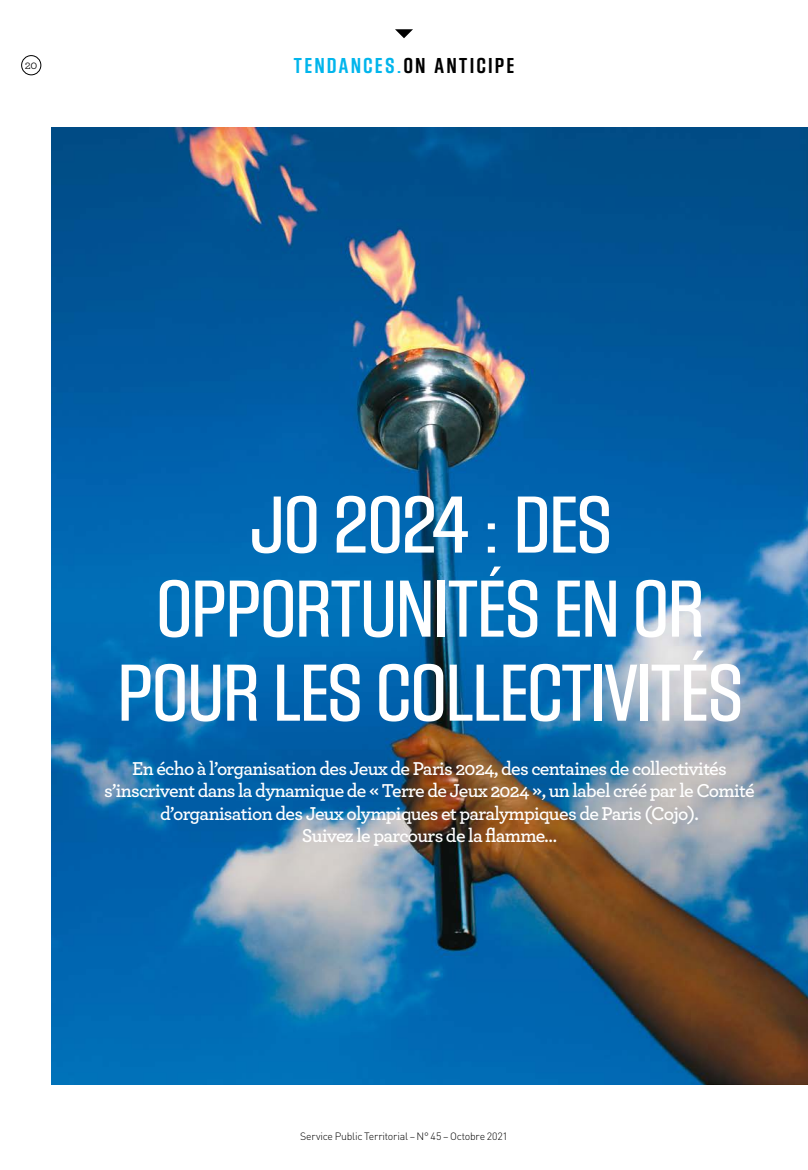
<style>
.page{position:relative;width:808px;height:1170px;background:#fff}
.page>*{position:absolute;margin:0;border:0;box-sizing:border-box;transform-origin:0 0}
.t1{font:84px/84px "Block Gothic Med Cond";letter-spacing:.005em;color:#fff;text-align:center}
.t2{font:22.5px "Block Gothic Bold Cond";letter-spacing:.12em;color:#00b5ec}
.t3{font:600 19.5px/22.5px "Archer";letter-spacing:-.035em;color:#fff;text-align:center}
.t4{font:12.75px "Archer";color:#000}
.t5{font:300 10.5px "DINOT";letter-spacing:-.02em;color:#000}
.s1{color:#000}
</style>
<div class="page">
<img style="left:51px;top:128px;width:757px;height:956px">
<div style="left:21px;top:55px;width:20px;height:20px;border:1px solid #000;border-radius:50%"></div>
<svg style="left:395px;top:29px;width:18px;height:9px"></svg>
<p class="t4" style="left:25px;top:56px;width:14px">20</p>
<p class="t2" style="left:294px;top:54px;width:222px">TENDANCES.<span class="s1">ON ANTICIPE</span></p>
<h1 class="t1" style="left:118px;top:486px;width:626px">JO 2024 : DES<br>OPPORTUNITÉS EN OR<br>POUR LES COLLECTIVITÉS</h1>
<p class="t3" style="left:104px;top:756px;width:652px">En écho à l’organisation des Jeux de Paris 2024, des centaines de collectivités s’inscrivent dans la dynamique de « Terre de Jeux 2024 », un label créé par le Comité d’organisation des Jeux olympiques et paralympiques de Paris (Cojo).<br>Suivez le parcours de la flamme…</p>
<p class="t5" style="left:300px;top:1129px;width:209px">Service Public Territorial – N° 45 – Octobre 2021</p>
</div>
